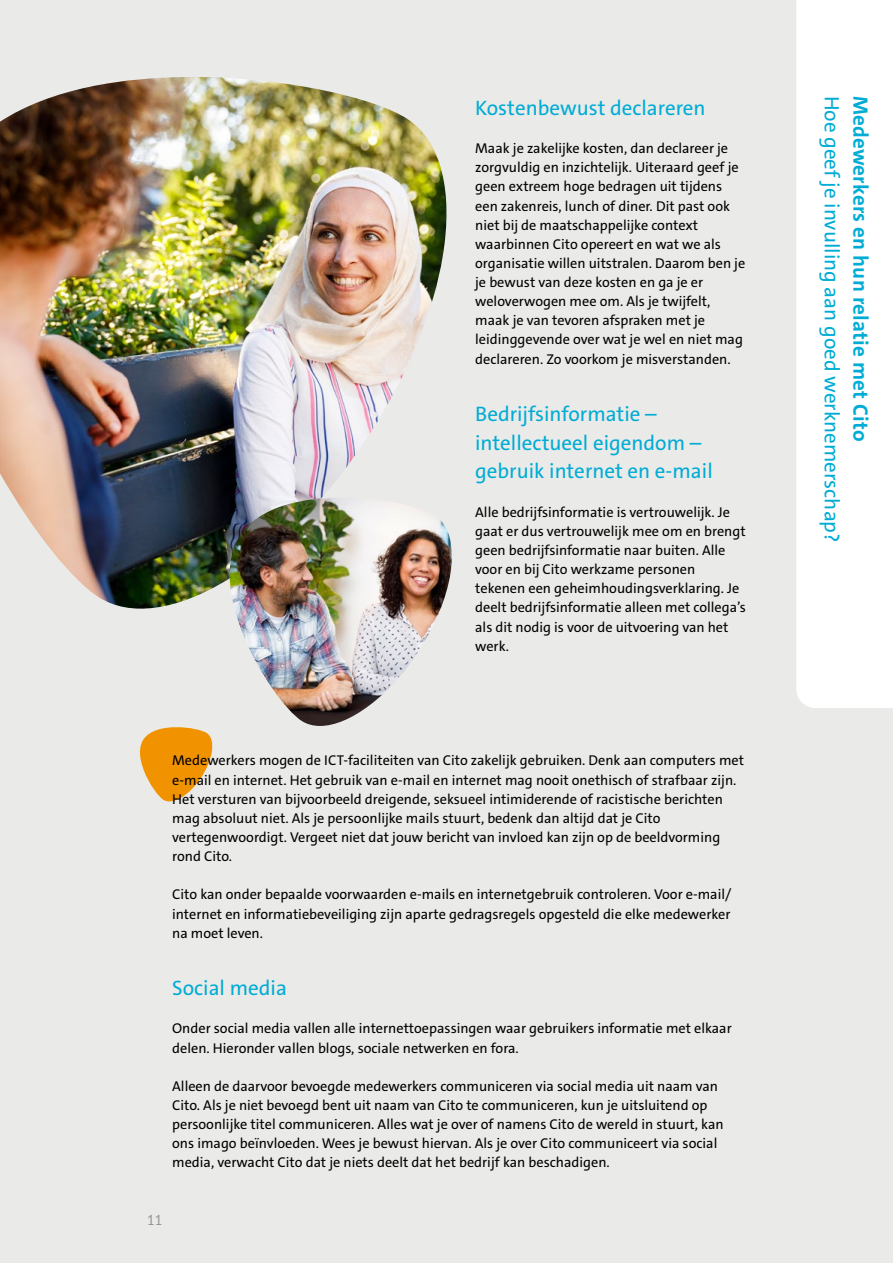
<style>
.page{position:relative;width:893px;height:1263px;background:#eaeae8}
.page>*{position:absolute;margin:0;border:0;box-sizing:border-box;transform-origin:0 0}
.t1{font:21px/28.7px "The Sans Cito";color:#00acd5}
.t2{font:14.25px/19.2px "The Sans Cito";color:#000}
.t3{font:14.25px "PT Sans";color:#8f9092}
.s1{font-weight:700}
.s2{color:#fff}
</style>
<div class="page">
<div style="left:796px;top:0;width:97px;height:708px;background:#fff"></div>
<img style="left:0;top:77px;width:447px;height:532px">
<svg style="left:140px;top:727px;width:73px;height:75px"></svg>
<img style="left:228px;top:497px;width:224px;height:229px">
<h1 class="t1" style="left:475px;top:94px;width:232px">Kostenbewust declareren</h1>
<p class="t2" style="left:475px;top:139px;width:272px">Maak je zakelijke kosten, dan declareer je zorgvuldig en inzichtelijk. Uiteraard geef je geen extreem hoge bedragen uit tijdens een zakenreis, lunch of diner. Dit past ook niet bij de maatschappelijke context waarbinnen Cito opereert en wat we als organisatie willen uitstralen. Daarom ben je je bewust van deze kosten en ga je er weloverwogen mee om. Als je twijfelt, maak je van tevoren afspraken met je leidinggevende over wat je wel en niet mag declareren. Zo voorkom je misverstanden.</p>
<h1 class="t1" style="left:475px;top:400px;width:239px">Bedrijfsinformatie – intellectueel eigendom – gebruik internet en e-mail</h1>
<p class="t2" style="left:475px;top:502px;width:272px">Alle bedrijfsinformatie is vertrouwelijk. Je gaat er dus vertrouwelijk mee om en brengt geen bedrijfsinformatie naar buiten. Alle voor en bij Cito werkzame personen tekenen een geheimhoudingsverklaring. Je deelt bedrijfsinformatie alleen met collega’s als dit nodig is voor de uitvoering van het werk.</p>
<p class="t2" style="left:172px;top:751px;width:573px">Medewerkers mogen de ICT-faciliteiten van Cito zakelijk gebruiken. Denk aan computers met e-mail en internet. Het gebruik van e-mail en internet mag nooit onethisch of strafbaar zijn.<br>Het versturen van bijvoorbeeld dreigende, seksueel intimiderende of racistische berichten mag absoluut niet. Als je persoonlijke mails stuurt, bedenk dan altijd dat je Cito vertegenwoordigt. Vergeet niet dat jouw bericht van invloed kan zijn op de beeldvorming rond Cito.</p>
<p class="t2" style="left:172px;top:885px;width:561px;text-align:justify">Cito kan onder bepaalde voorwaarden e-mails en internetgebruik controleren. Voor e-mail/ internet en informatiebeveiliging zijn aparte gedragsregels opgesteld die elke medewerker na moet leven.</p>
<h1 class="t1" style="left:172px;top:974px;width:116px">Social media</h1>
<p class="t2" style="left:172px;top:1019px;width:561px">Onder social media vallen alle internettoepassingen waar gebruikers informatie met elkaar delen. Hieronder vallen blogs, sociale netwerken en fora.</p>
<p class="t2" style="left:172px;top:1076px;width:553px">Alleen de daarvoor bevoegde medewerkers communiceren via social media uit naam van Cito. Als je niet bevoegd bent uit naam van Cito te communiceren, kun je uitsluitend op persoonlijke titel communiceren. Alles wat je over of namens Cito de wereld in stuurt, kan ons imago beïnvloeden. Wees je bewust hiervan. Als je over Cito communiceert via social media, verwacht Cito dat je niets deelt dat het bedrijf kan beschadigen.</p>
<p class="t3" style="left:147px;top:1212px;width:17px">11</p>
<h1 class="t1" style="left:875px;top:96px;width:448px;rotate:90deg"><span class="s1">Medewerkers en hun relatie met Cito</span> <span class="s2">|<br></span>Hoe geef je invulling aan goed werknemerschap?</h1>
</div>
